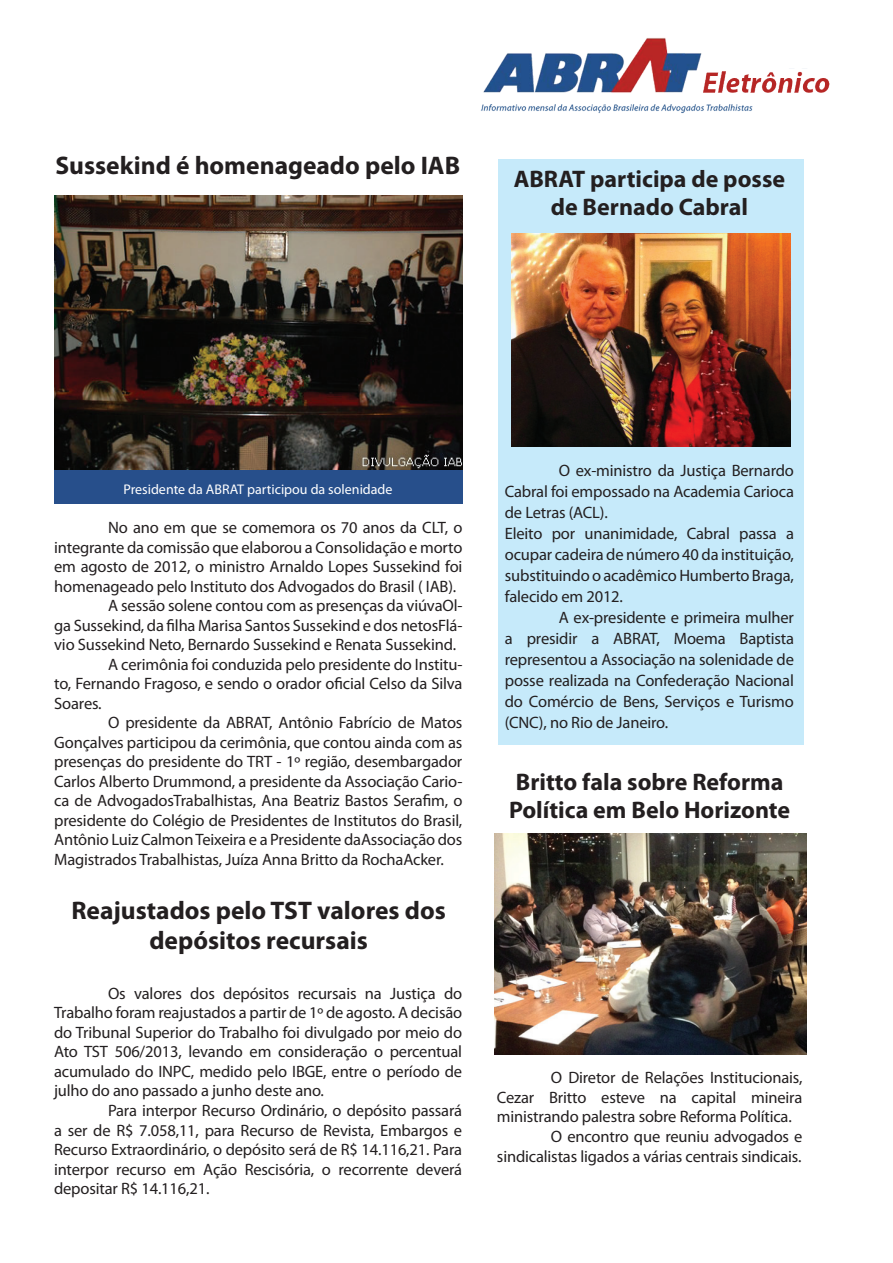
<style>
.page{position:relative;width:893px;height:1263px;background:#fff}
.page>*{position:absolute;margin:0;border:0;box-sizing:border-box;transform-origin:0 0}
.t1{font:700 25.5px/30.6px "Myriad Pro";color:#231f20;text-align:center}
.t2{font:700 24px/28.8px "Myriad Pro";color:#231f20}
.t3{font:16.5px/21px "Myriad Pro";letter-spacing:-.01em;color:#231f20;text-align:justify}
.t4{font:13.95px "Myriad Pro";color:#fff}
</style>
<div class="page">
<img style="left:480px;top:38px;width:350px;height:76px">
<div style="left:54px;top:470px;width:408px;height:34px;background:#274f8b"></div>
<img style="left:54px;top:195px;width:408px;height:274px">
<div style="left:498px;top:159px;width:306px;height:586px;background:#c6eafa"></div>
<img style="left:511px;top:234px;width:279px;height:212px">
<img style="left:494px;top:833px;width:313px;height:221px">
<h1 class="t1" style="left:55px;top:150px;width:406px">Sussekind é homenageado pelo IAB</h1>
<h2 class="t2" style="left:514px;top:163px;width:273px;text-align:center">ABRAT participa de posse de Bernado Cabral</h2>
<p class="t4" style="left:124px;top:481px;width:271px">Presidente da ABRAT participou da solenidade</p>
<p class="t3" style="left:108px;top:517px;width:356px">No ano em que se comemora os 70 anos da CLT, o</p>
<p class="t3" style="left:54px;top:536px;width:410px">integrante da comissão que elaborou a Consolidação e morto</p>
<p class="t3" style="left:54px;top:556px;width:410px">em agosto de 2012, o ministro Arnaldo Lopes Sussekind foi</p>
<p class="t3" style="left:54px;top:575px;width:404px">homenageado pelo Instituto dos Advogados do Brasil ( IAB).</p>
<p class="t3" style="left:108px;top:595px;width:356px">A sessão solene contou com as presenças da viúvaOl-</p>
<p class="t3" style="left:54px;top:614px;width:410px">ga Sussekind, da filha Marisa Santos Sussekind e dos netosFlá-</p>
<p class="t3" style="left:54px;top:634px;width:403px">vio Sussekind Neto, Bernardo Sussekind e Renata Sussekind.</p>
<p class="t3" style="left:108px;top:653px;width:356px">A cerimônia foi conduzida pelo presidente do Institu-</p>
<p class="t3" style="left:54px;top:673px;width:410px">to, Fernando Fragoso, e sendo o orador oficial Celso da Silva</p>
<p class="t3" style="left:54px;top:692px;width:49px">Soares.</p>
<p class="t3" style="left:108px;top:712px;width:356px">O presidente da ABRAT, Antônio Fabrício de Matos</p>
<p class="t3" style="left:54px;top:731px;width:410px">Gonçalves participou da cerimônia, que contou ainda com as</p>
<p class="t3" style="left:54px;top:751px;width:410px">presenças do presidente do TRT - 1º região, desembargador</p>
<p class="t3" style="left:54px;top:770px;width:410px">Carlos Alberto Drummond, a presidente da Associação Cario-</p>
<p class="t3" style="left:54px;top:790px;width:410px">ca de AdvogadosTrabalhistas, Ana Beatriz Bastos Serafim, o</p>
<p class="t3" style="left:54px;top:809px;width:410px">presidente do Colégio de Presidentes de Institutos do Brasil,</p>
<p class="t3" style="left:54px;top:829px;width:410px">Antônio Luiz Calmon Teixeira e a Presidente daAssociação dos</p>
<p class="t3" style="left:54px;top:849px;width:391px">Magistrados Trabalhistas, Juíza Anna Britto da RochaAcker.</p>
<h1 class="t1" style="left:71px;top:894px;width:376px">Reajustados pelo TST valores dos depósitos recursais</h1>
<p class="t3" style="left:54px;top:983px;width:410px;line-height:19.5px;text-indent:54px">Os valores dos depósitos recursais na Justiça do Trabalho foram reajustados a partir de 1º de agosto. A decisão do Tribunal Superior do Trabalho foi divulgado por meio do Ato TST 506/2013, levando em consideração o percentual acumulado do INPC, medido pelo IBGE, entre o período de julho do ano passado a junho deste ano.</p>
<p class="t3" style="left:54px;top:1100px;width:410px;line-height:19.5px;text-indent:54px">Para interpor Recurso Ordinário, o depósito passará a ser de R$ 7.058,11, para Recurso de Revista, Embargos e Recurso Extraordinário, o depósito será de R$ 14.116,21. Para interpor recurso em Ação Rescisória, o recorrente deverá depositar R$ 14.116,21.</p>
<p class="t3" style="left:505px;top:460px;width:291px;text-align:left;text-indent:54px">O ex-ministro da Justiça Bernardo Cabral foi empossado na Academia Carioca de Letras (ACL).<br>Eleito por unanimidade, Cabral passa a ocupar cadeira de número 40 da instituição, substituindo o acadêmico Humberto Braga, falecido em 2012.</p>
<p class="t3" style="left:505px;top:607px;width:291px;text-indent:54px">A ex-presidente e primeira mulher a presidir a ABRAT, Moema Baptista representou a Associação na solenidade de posse realizada na Confederação Nacional do Comércio de Bens, Serviços e Turismo (CNC), no Rio de Janeiro.</p>
<h2 class="t2" style="left:509px;top:766px;width:283px">Britto fala sobre Reforma<br>Política em Belo Horizonte</h2>
<p class="t3" style="left:551px;top:1066px;width:253px">O Diretor de Relações Institucionais,</p>
<p class="t3" style="left:497px;top:1086px;width:307px">Cezar Britto esteve na capital mineira</p>
<p class="t3" style="left:497px;top:1106px;width:296px">ministrando palestra sobre Reforma Política.</p>
<p class="t3" style="left:551px;top:1126px;width:253px">O encontro que reuniu advogados e</p>
<p class="t3" style="left:497px;top:1146px;width:306px">sindicalistas ligados a várias centrais sindicais.</p>
</div>
